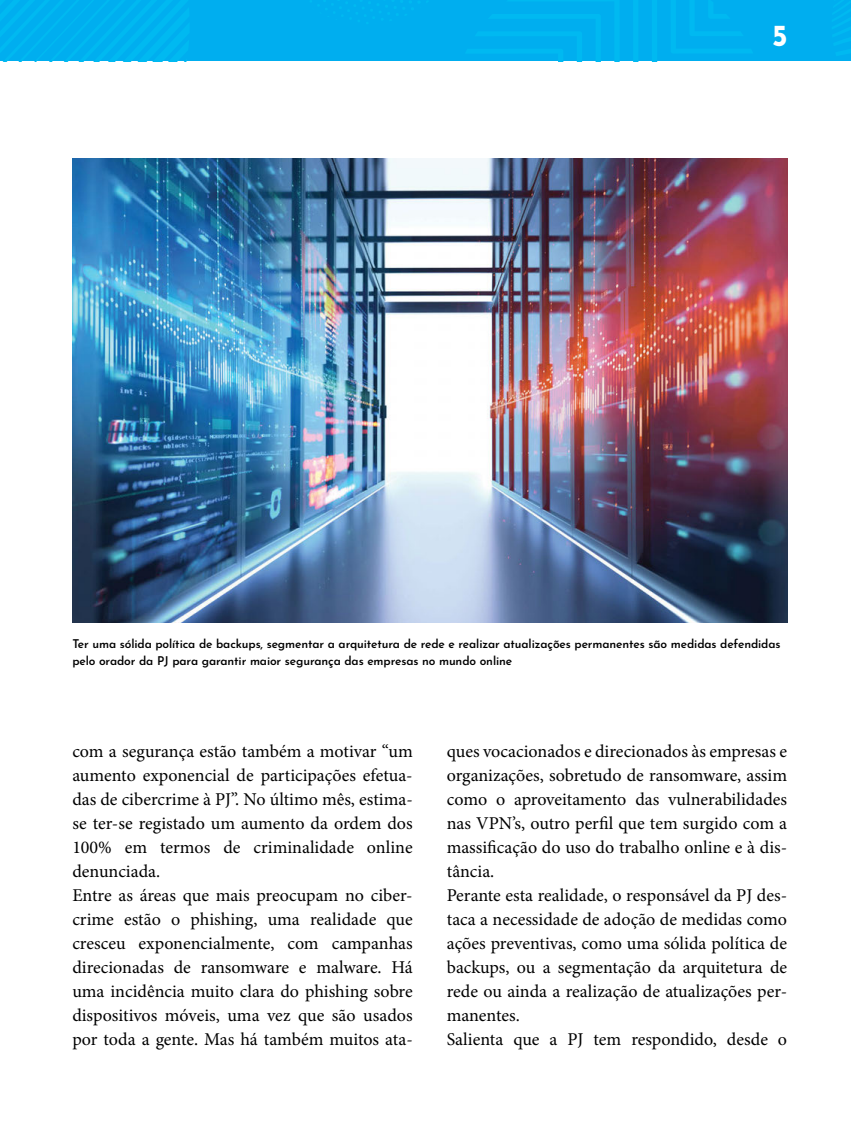
<style>
.page{position:relative;width:851px;height:1127px;background:#fff}
.page>*{position:absolute;margin:0;border:0;box-sizing:border-box;transform-origin:0 0}
.t1{font:700 30px "Josefin Sans";color:#fff}
.t2{font:18px/24px "Minion Pro";color:#000}
.t3{font:600 12px/17.1px "Josefin Sans";letter-spacing:-.01em;color:#000}
</style>
<div class="page">
<div style="left:0;top:0;width:850px;height:61px;background:#00aeef"></div>
<svg style="left:832px;top:0;width:18px;height:55px"></svg>
<svg style="left:310px;top:0;width:442px;height:61px"></svg>
<svg style="left:0;top:0;width:189px;height:61px"></svg>
<img style="left:72px;top:158px;width:715px;height:465px">
<h1 class="t1" style="left:772px;top:9px;width:17px">5</h1>
<p class="t3" style="left:72px;top:633px;width:709px">Ter uma sólida política de backups, segmentar a arquitetura de rede e realizar atualizações permanentes são medidas defendidas pelo orador da PJ para garantir maior segurança das empresas no mundo online</p>
<p class="t2" style="left:72px;top:739px;width:342px">com a segurança estão também a motivar “um aumento exponencial de participações efetua&shy;das de cibercrime à PJ”. No último mês, estima&shy;se ter-se registado um aumento da ordem dos 100% em termos de criminalidade online denunciada.<br>Entre as áreas que mais preocupam no ciber&shy;crime estão o phishing, uma realidade que cresceu exponencialmente, com campanhas direcionadas de ransomware e malware. Há uma incidência muito clara do phishing sobre dispositivos móveis, uma vez que são usados por toda a gente. Mas há também muitos ata-</p>
<p class="t2" style="left:446px;top:739px;width:342px">ques vocacionados e direcionados às empresas e organizações, sobretudo de ransomware, assim como o aproveitamento das vulnerabilidades nas VPN’s, outro perfil que tem surgido com a massificação do uso do trabalho online e à dis&shy;tância.<br>Perante esta realidade, o responsável da PJ des&shy;taca a necessidade de adoção de medidas como ações preventivas, como uma sólida política de backups, ou a segmentação da arquitetura de rede ou ainda a realização de atualizações per&shy;manentes.<br>Salienta que a PJ tem respondido, desde o</p>
</div>
